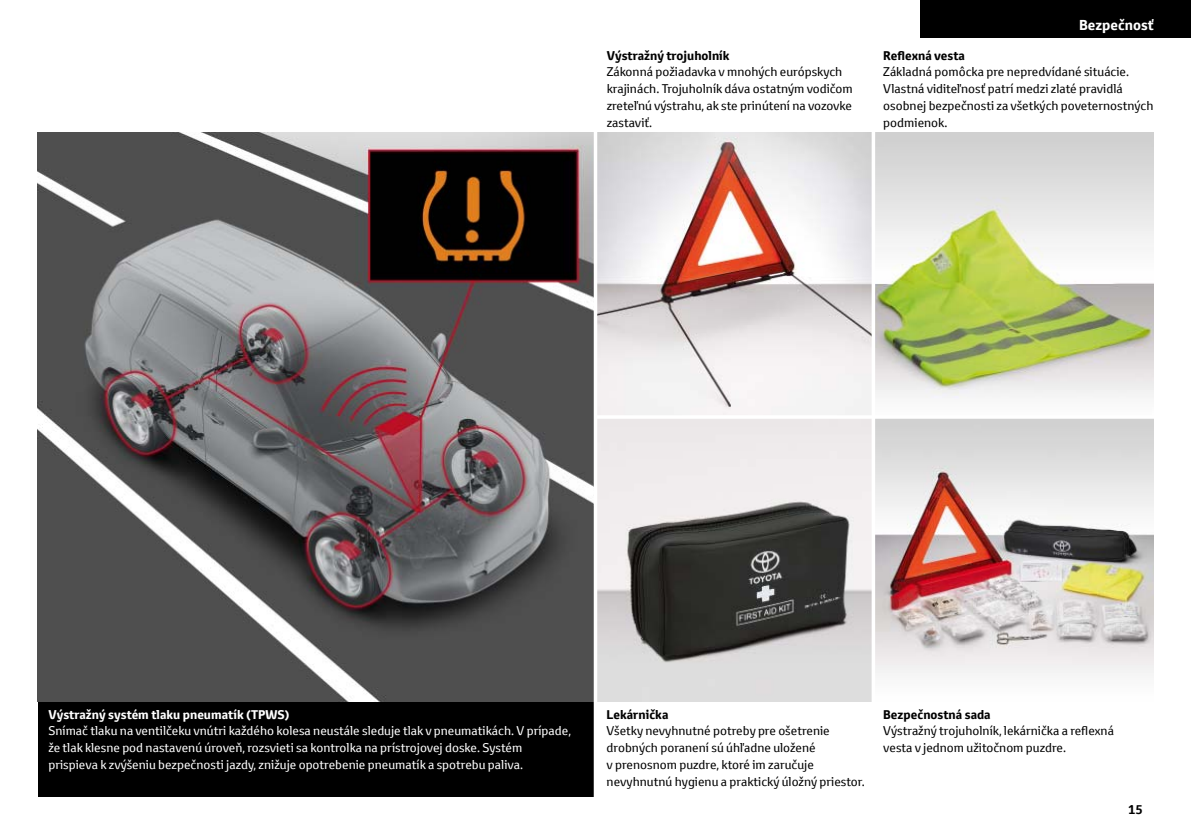
<style>
.page{position:relative;width:1191px;height:834px;background:#fff}
.page>*{position:absolute;margin:0;border:0;box-sizing:border-box;transform-origin:0 0}
.t1{font:700 14px "Toyota Text";color:#fff}
.t2{font:12.25px/16.8px "Toyota Text";color:#000}
.t3{font:12.25px/16.8px "Toyota Text";color:#fff}
.t4{font:700 12.25px "Toyota Text";color:#000}
.t5{font:700 12.25px "Toyota Text";color:#fff}
</style>
<div class="page">
<img style="left:597px;top:419px;width:274px;height:282px">
<img style="left:597px;top:132px;width:274px;height:283px">
<img style="left:875px;top:418px;width:278px;height:255px">
<img style="left:875px;top:132px;width:278px;height:267px">
<div style="left:920px;top:0;width:271px;height:37px;background:#000"></div>
<div style="left:38px;top:693px;width:557px;height:103px;background:#000"></div>
<img style="left:38px;top:132px;width:556px;height:569px">
<svg style="left:871px;top:132px;width:1px;height:570px"></svg>
<hr style="left:595px;top:415px;width:571px;height:3px;background:#fff">
<hr style="left:594px;top:126px;width:3px;height:677px;background:#fff">
<p class="t4" style="left:606px;top:47px;width:124px">Výstražný trojuholník</p>
<p class="t2" style="left:606px;top:63px;width:248px">Zákonná požiadavka v mnohých európskych krajinách. Trojuholník dáva ostatným vodičom zreteľnú výstrahu, ak ste prinútení na vozovke zastaviť.</p>
<p class="t1" style="left:1079px;top:15px;width:76px">Bezpečnosť</p>
<p class="t4" style="left:883px;top:47px;width:83px">Reflexná vesta</p>
<p class="t2" style="left:883px;top:63px;width:272px">Základná pomôcka pre nepredvídané situácie.<br>Vlastná viditeľnosť patrí medzi zlaté pravidlá osobnej bezpečnosti za všetkých poveternostných podmienok.</p>
<p class="t5" style="left:48px;top:706px;width:243px">Výstražný systém tlaku pneumatík (TPWS)</p>
<p class="t3" style="left:48px;top:722px;width:524px">Snímač tlaku na ventilčeku vnútri každého kolesa neustále sleduje tlak v pneumatikách. V prípade, že tlak klesne pod nastavenú úroveň, rozsvieti sa kontrolka na prístrojovej doske. Systém prispieva k zvýšeniu bezpečnosti jazdy, znižuje opotrebenie pneumatík a spotrebu paliva.</p>
<p class="t4" style="left:606px;top:706px;width:63px">Lekárnička</p>
<p class="t2" style="left:606px;top:722px;width:260px">Všetky nevyhnutné potreby pre ošetrenie drobných poranení sú úhľadne uložené<br>v prenosnom puzdre, ktoré im zaručuje nevyhnutnú hygienu a praktický úložný priestor.</p>
<p class="t4" style="left:883px;top:706px;width:109px">Bezpečnostná sada</p>
<p class="t2" style="left:883px;top:722px;width:232px">Výstražný trojuholník, lekárnička a reflexná vesta v jednom užitočnom puzdre.</p>
<p class="t4" style="left:1128px;top:800px;width:16px">15</p>
</div>
